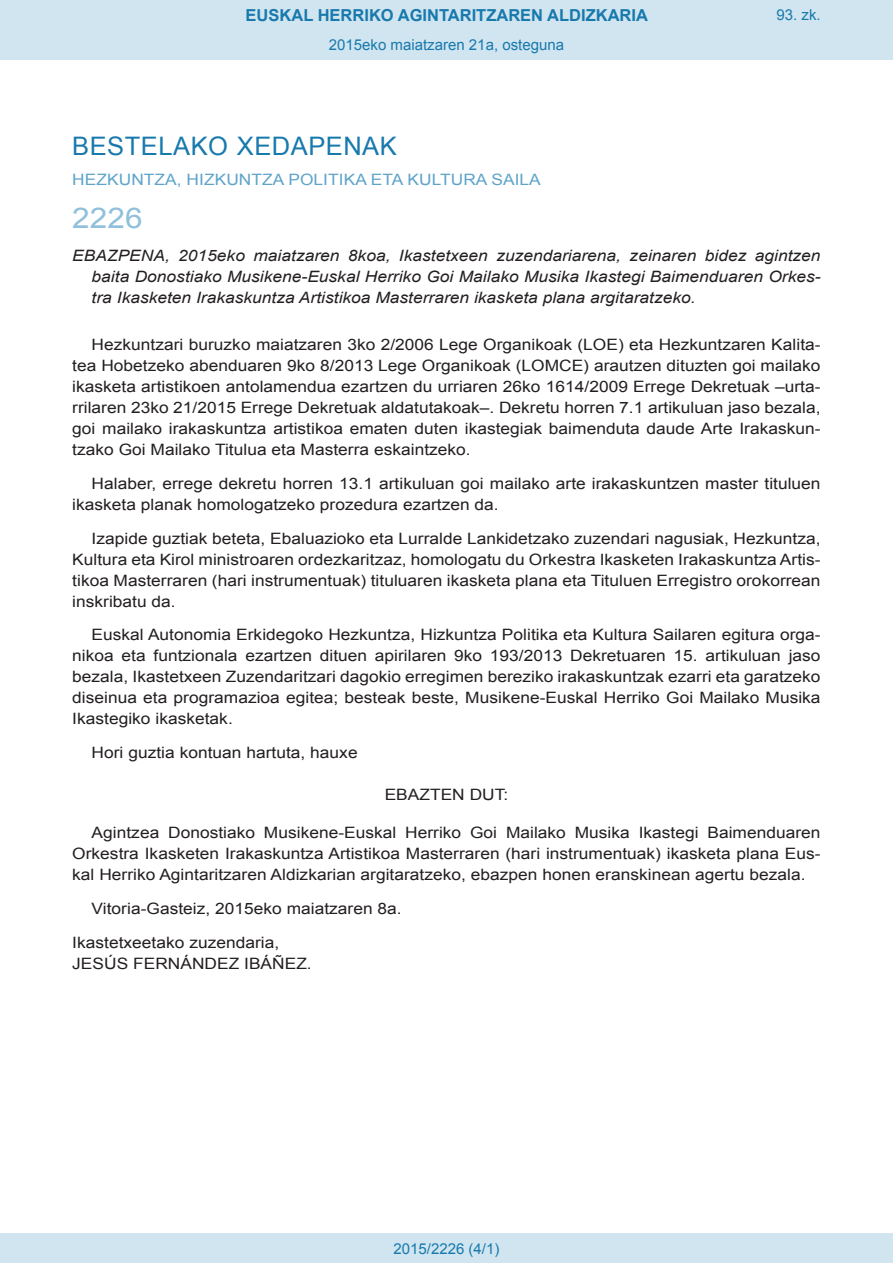
<style>
.page{position:relative;width:893px;height:1263px;background:#fff}
.page>*{position:absolute;margin:0;border:0;box-sizing:border-box;transform-origin:0 0}
.BOPVOrden{font:28.5px "Arial";color:#90c0db;scale:1.11 1}
.BOPVSeccion{font:25.5px "Arial";letter-spacing:.02em;color:#1879ad}
.t1{font:700 16.5px "Arial";color:#1879ad}
.BOPVDetalle{font:15.6px/21px "Arial";color:#231f20;text-align:justify;scale:1.11 1}
.BOPVTitulo{font:italic 15.6px/21px "Arial";color:#231f20;text-align:justify;scale:1.11 1}
.BOPVOrganismo{font:15.6px "Arial";letter-spacing:.005em;color:#5ea4ca;scale:1.11 1}
.BOPVFirmaLugFec{font:15.6px "Arial";color:#231f20;scale:1.11 1}
.BOPVFirmaPuesto{font:15.6px "Arial";color:#231f20;scale:1.11 1}
.BOPVFirmaNombre{font:15.6px "Arial";color:#231f20;scale:1.11 1}
.BOPVClave{font:15.6px "Arial";color:#231f20;scale:1.11 1}
.Paginacion_Centro{font:15px "Arial";color:#1879ad}
</style>
<div class="page">
<div style="left:0;top:0;width:893px;height:60px;background:#d0e5f0"></div>
<div style="left:0;top:1233px;width:893px;height:30px;background:#d0e5f0"></div>
<p class="t1" style="left:246px;top:4px;width:404px">EUSKAL HERRIKO AGINTARITZAREN ALDIZKARIA</p>
<p class="Paginacion_Centro" style="left:329px;top:35px;width:237px">2015eko maiatzaren 21a, osteguna</p>
<p class="Paginacion_Centro" style="left:776px;top:5px;width:46px">93. zk.</p>
<p class="BOPVSeccion" style="left:72px;top:129px;width:326px">BESTELAKO XEDAPENAK</p>
<p class="BOPVOrganismo" style="left:72px;top:169px;width:424px">HEZKUNTZA, HIZKUNTZA POLITIKA ETA KULTURA SAILA</p>
<p class="BOPVOrden" style="left:72px;top:199px;width:65px">2226</p>
<p class="BOPVTitulo" style="left:92px;top:246px;width:658px;text-indent:-19px">EBAZPENA, 2015eko maiatzaren 8koa, Ikastetxeen zuzendariarena, zeinaren bidez agintzen baita Donostiako Musikene-Euskal Herriko Goi Mailako Musika Ikastegi Baimenduaren Orkes&shy;tra Ikasketen Irakaskuntza Artistikoa Masterraren ikasketa plana argitaratzeko.</p>
<p class="BOPVDetalle" style="left:72px;top:334px;width:676px;text-indent:19px">Hezkuntzari buruzko maiatzaren 3ko 2/2006 Lege Organikoak (LOE) eta Hezkuntzaren Kalita&shy;tea Hobetzeko abenduaren 9ko 8/2013 Lege Organikoak (LOMCE) arautzen dituzten goi mailako ikasketa artistikoen antolamendua ezartzen du urriaren 26ko 1614/2009 Errege Dekretuak –urta&shy;rrilaren 23ko 21/2015 Errege Dekretuak aldatutakoak–. Dekretu horren 7.1 artikuluan jaso bezala, goi mailako irakaskuntza artistikoa ematen duten ikastegiak baimenduta daude Arte Irakaskun&shy;tzako Goi Mailako Titulua eta Masterra eskaintzeko.</p>
<p class="BOPVDetalle" style="left:72px;top:473px;width:676px;text-indent:19px">Halaber, errege dekretu horren 13.1 artikuluan goi mailako arte irakaskuntzen master tituluen ikasketa planak homologatzeko prozedura ezartzen da.</p>
<p class="BOPVDetalle" style="left:72px;top:528px;width:676px;text-indent:19px">Izapide guztiak beteta, Ebaluazioko eta Lurralde Lankidetzako zuzendari nagusiak, Hezkuntza, Kultura eta Kirol ministroaren ordezkaritzaz, homologatu du Orkestra Ikasketen Irakaskuntza Artis&shy;tikoa Masterraren (hari instrumentuak) tituluaren ikasketa plana eta Tituluen Erregistro orokorrean inskribatu da.</p>
<p class="BOPVDetalle" style="left:72px;top:624px;width:676px;text-indent:19px">Euskal Autonomia Erkidegoko Hezkuntza, Hizkuntza Politika eta Kultura Sailaren egitura orga&shy;nikoa eta funtzionala ezartzen dituen apirilaren 9ko 193/2013 Dekretuaren 15. artikuluan jaso bezala, Ikastetxeen Zuzendaritzari dagokio erregimen bereziko irakaskuntzak ezarri eta garatzeko diseinua eta programazioa egitea; besteak beste, Musikene-Euskal Herriko Goi Mailako Musika Ikastegiko ikasketak.</p>
<p class="BOPVDetalle" style="left:92px;top:742px;width:241px">Hori guztia kontuan hartuta, hauxe</p>
<p class="BOPVClave" style="left:385px;top:785px;width:113px">EBAZTEN DUT:</p>
<p class="BOPVDetalle" style="left:72px;top:822px;width:676px;text-indent:19px">Agintzea Donostiako Musikene-Euskal Herriko Goi Mailako Musika Ikastegi Baimenduaren Orkestra Ikasketen Irakaskuntza Artistikoa Masterraren (hari instrumentuak) ikasketa plana Eus&shy;kal Herriko Agintaritzaren Aldizkarian argitaratzeko, ebazpen honen eranskinean agertu bezala.</p>
<p class="BOPVFirmaLugFec" style="left:92px;top:898px;width:281px">Vitoria-Gasteiz, 2015eko maiatzaren 8a.</p>
<p class="BOPVFirmaPuesto" style="left:72px;top:932px;width:188px">Ikastetxeetako zuzendaria,</p>
<p class="BOPVFirmaNombre" style="left:72px;top:953px;width:217px">JESÚS FERNÁNDEZ IBÁÑEZ.</p>
<p class="Paginacion_Centro" style="left:393px;top:1238px;width:107px">2015/2226 (4/1)</p>
</div>
